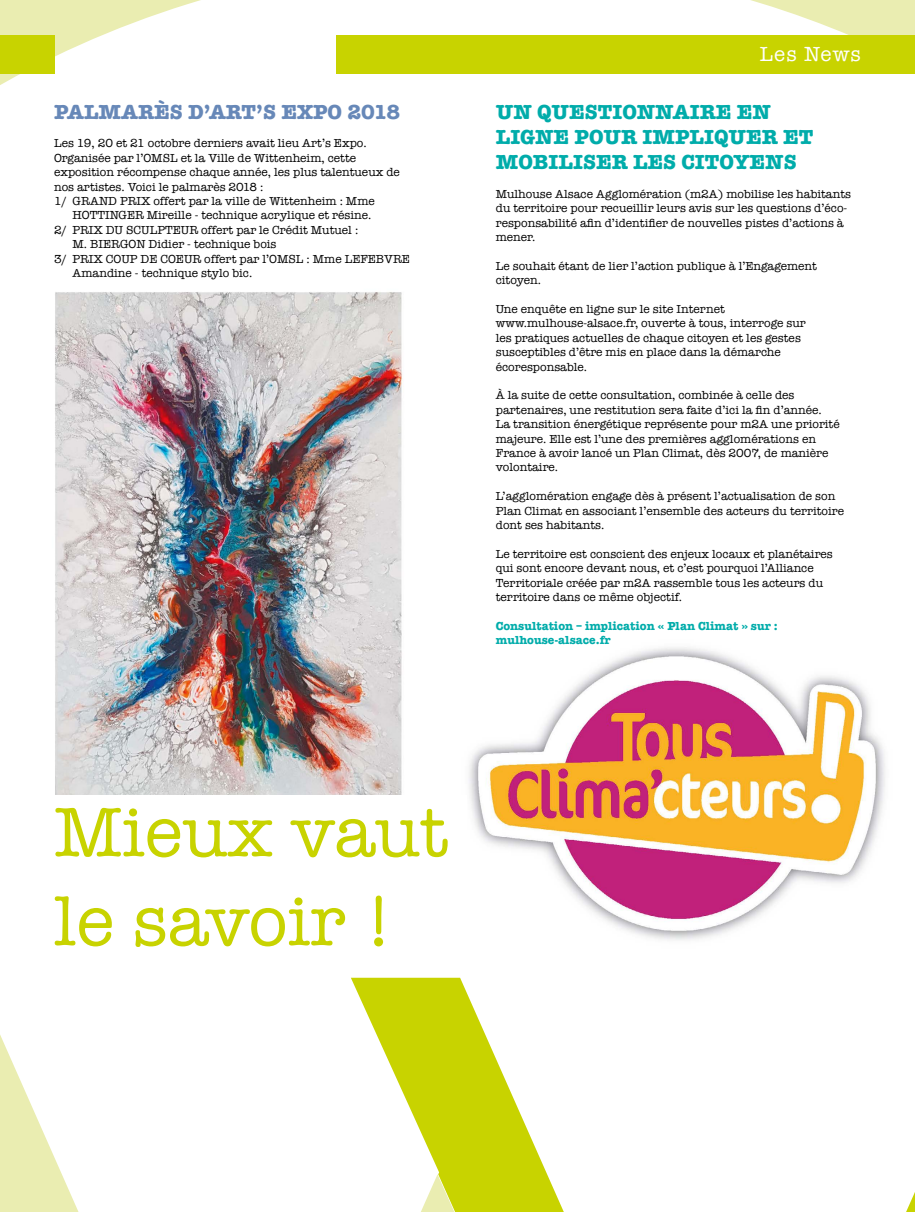
<style>
.page{position:relative;width:915px;height:1212px;background:#fff}
.page>*{position:absolute;margin:0;border:0;box-sizing:border-box;transform-origin:0 0}
.t1{font:72px/88.9px "American Typewriter";color:#c8d300}
.t2{font:700 21px/25.2px "American Typewriter";color:#00acaa}
.t3{font:700 21px "American Typewriter";color:#6788b8}
.t4{font:21px "American Typewriter";letter-spacing:.05em;color:#fff}
.t5{font:12px/14.4px "American Typewriter";color:#000}
.t6{font:700 12px/14.4px "American Typewriter";color:#00acaa}
</style>
<div class="page">
<img style="left:555px;top:647px;width:316px;height:63px">
<svg style="left:1px;top:0;width:913px;height:85px"></svg>
<svg style="left:351px;top:710px;width:563px;height:502px"></svg>
<svg style="left:1px;top:986px;width:462px;height:226px"></svg>
<div style="left:336px;top:35px;width:578px;height:38px;background:#c8d300"></div>
<div style="left:0;top:35px;width:54px;height:38px;background:#c8d300"></div>
<img style="left:55px;top:292px;width:397px;height:503px">
<div style="left:0;top:795px;width:466px;height:176px;background:#fff"></div>
<svg style="left:0;top:0;width:1px;height:1212px"></svg>
<h2 class="t3" style="left:54px;top:93px;width:347px">PALMARÈS D’ART’S EXPO 2018</h2>
<p class="t5" style="left:54px;top:136px;width:314px">Les 19, 20 et 21 octobre derniers avait lieu Art’s Expo.</p>
<p class="t5" style="left:54px;top:150px;width:303px">Organisée par l’OMSL et la Ville de Wittenheim, cette</p>
<p class="t5" style="left:54px;top:165px;width:347px">exposition récompense chaque année, les plus talentueux de</p>
<p class="t5" style="left:54px;top:179px;width:211px">nos artistes. Voici le palmarès 2018 :</p>
<p class="t5" style="left:54px;top:193px;width:322px">1/ GRAND PRIX offert par la ville de Wittenheim : Mme</p>
<p class="t5" style="left:72px;top:208px;width:300px">HOTTINGER Mireille - technique acrylique et résine.</p>
<p class="t5" style="left:54px;top:222px;width:305px">2/ PRIX DU SCULPTEUR offert par le Crédit Mutuel :</p>
<p class="t5" style="left:72px;top:237px;width:205px">M. BIERGON Didier - technique bois</p>
<p class="t5" style="left:54px;top:251px;width:357px">3/ PRIX COUP DE COEUR offert par l’OMSL : Mme LEFEBVRE</p>
<p class="t5" style="left:72px;top:265px;width:181px">Amandine - technique stylo bic.</p>
<h2 class="t4" style="left:759px;top:38px;width:103px">Les News</h2>
<h2 class="t2" style="left:495px;top:98px;width:319px">UN QUESTIONNAIRE EN<br>LIGNE POUR IMPLIQUER ET<br>MOBILISER LES CITOYENS</h2>
<p class="t5" style="left:495px;top:186px;width:357px">Mulhouse Alsace Agglomération (m2A) mobilise les habitants du territoire pour recueillir leurs avis sur les questions d’éco&shy;responsabilité afin d’identifier de nouvelles pistes d’actions à mener.</p>
<p class="t5" style="left:495px;top:258px;width:322px">Le souhait étant de lier l’action publique à l’Engagement citoyen.</p>
<p class="t5" style="left:495px;top:301px;width:311px">Une enquête en ligne sur le site Internet www.mulhouse-alsace.fr, ouverte à tous, interroge sur les pratiques actuelles de chaque citoyen et les gestes susceptibles d’être mis en place dans la démarche écoresponsable.</p>
<p class="t5" style="left:495px;top:388px;width:345px">À la suite de cette consultation, combinée à celle des partenaires, une restitution sera faite d’ici la fin d’année.<br>La transition énergétique représente pour m2A une priorité majeure. Elle est l’une des premières agglomérations en France à avoir lancé un Plan Climat, dès 2007, de manière volontaire.</p>
<p class="t5" style="left:495px;top:489px;width:350px">L’agglomération engage dès à présent l’actualisation de son<br>Plan Climat en associant l’ensemble des acteurs du territoire dont ses habitants.</p>
<p class="t5" style="left:495px;top:546px;width:338px">Le territoire est conscient des enjeux locaux et planétaires qui sont encore devant nous, et c’est pourquoi l’Alliance Territoriale créée par m2A rassemble tous les acteurs du territoire dans ce même objectif.</p>
<p class="t6" style="left:495px;top:618px;width:283px">Consultation – implication « Plan Climat » sur : mulhouse-alsace.fr</p>
<h1 class="t1" style="left:54px;top:785px;width:396px">Mieux vaut le savoir !</h1>
</div>
